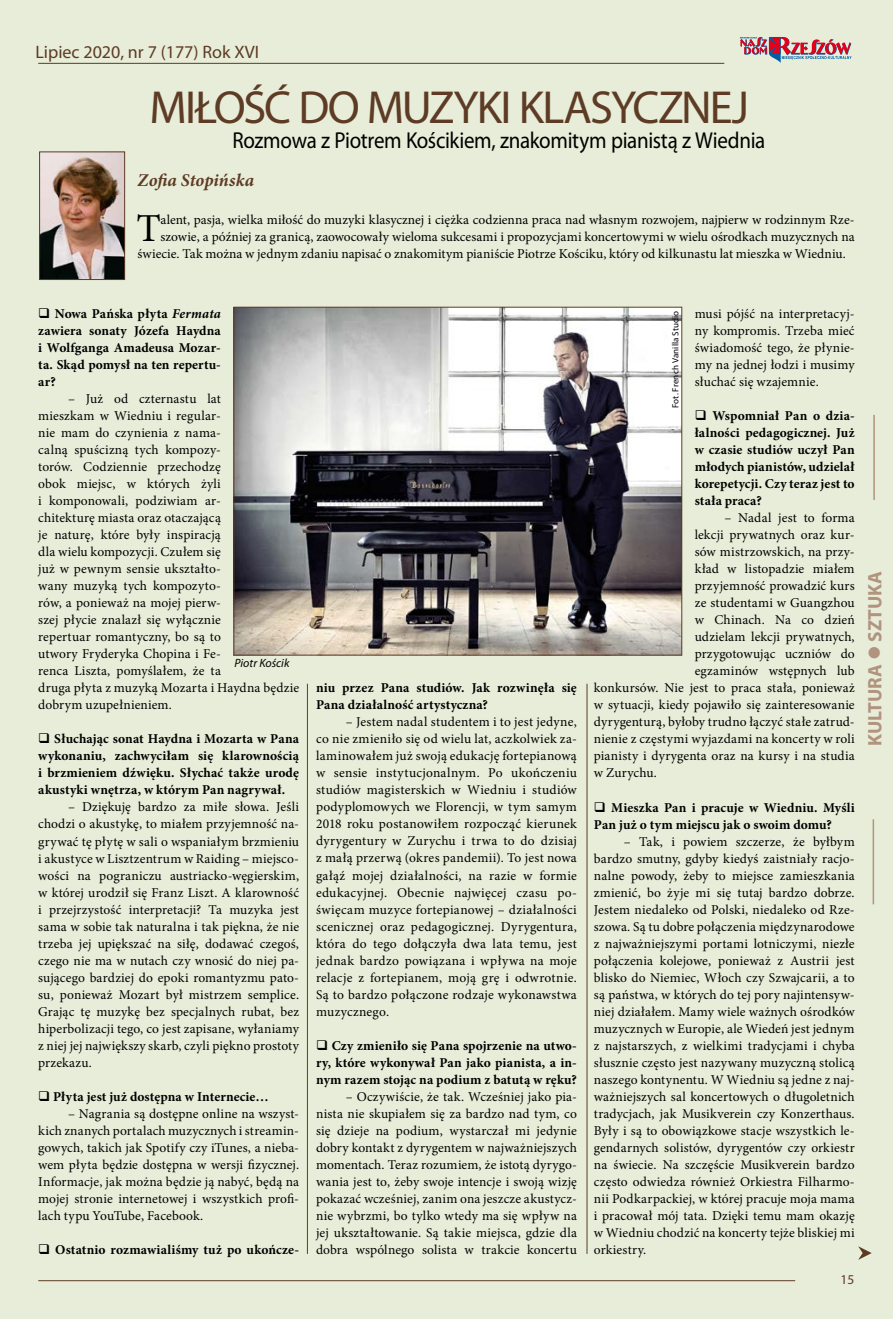
<style>
.page{position:relative;width:893px;height:1319px;background:#fff}
.page>*{position:absolute;margin:0;border:0;box-sizing:border-box;transform-origin:0 0}
.t1{font:46.5px "Myriad Pro";letter-spacing:-.04em;color:#5e3b24}
.t2{font:39.6px "Minion Pro";color:#000}
.t3{font:23.1px "Myriad Pro";letter-spacing:-.015em;color:#000;scale:.91 1}
.t4{font:700 19.5px "Myriad Pro";color:#b1937e}
.t5{font:18px "Myriad Pro";color:#5e3b24}
.t6{font:italic 700 18px "Minion Pro";letter-spacing:.005em;color:#5e3b24}
.t7{font:13.5px/17px "Minion Pro";letter-spacing:.01em;color:#000;text-align:justify}
.t8{font:700 13.5px/17px "Minion Pro";letter-spacing:.01em;color:#000;text-align:justify}
.t9{font:13.5px "Myriad Pro";color:#5e3b24}
.t10{font:italic 12px "Myriad Pro";letter-spacing:.005em;color:#000}
.t11{font:9px "Myriad Pro";letter-spacing:.015em;color:#000}
.s1{font-style:italic}
</style>
<div class="page">
<div style="left:0;top:0;width:893px;height:1318px;background:#e7edd8"></div>
<hr style="left:307px;top:683px;width:1px;height:570px;background:#5e3b24">
<hr style="left:587px;top:683px;width:1px;height:570px;background:#5e3b24">
<hr style="left:38px;top:63px;width:686px;height:1px;background:#5e3b24">
<hr style="left:38px;top:1279px;width:757px;height:1px;background:#5e3b24">
<svg style="left:740px;top:37px;width:111px;height:26px"></svg>
<hr style="left:873px;top:819px;width:1px;height:85px;background:#b1937e">
<hr style="left:873px;top:415px;width:2px;height:85px;background:#b1937e">
<img style="left:41px;top:154px;width:82px;height:124px">
<div style="left:39px;top:152px;width:86px;height:128px;border:1px solid #5e3b24"></div>
<img style="left:236px;top:309px;width:444px;height:344px">
<div style="left:234px;top:307px;width:448px;height:348px;border:1px solid #5e3b24"></div>
<svg style="left:858px;top:1246px;width:14px;height:13px"></svg>
<h3 class="t5" style="left:35px;top:41px;width:225px">Lipiec 2020, nr 7 (177) Rok XVI</h3>
<h1 class="t1" style="left:150px;top:79px;width:601px">MIŁOŚĆ DO MUZYKI KLASYCZNEJ</h1>
<h3 class="t3" style="left:233px;top:126px;width:587px">Rozmowa z Piotrem Kościkiem, znakomitym pianistą z Wiednia</h3>
<h3 class="t6" style="left:138px;top:168px;width:118px">Zofia Stopińska</h3>
<h2 class="t2" style="left:136px;top:202px;width:26px">T</h2>
<p class="t7" style="left:161px;top:211px;width:696px">alent, pasja, wielka miłość do muzyki klasycznej i ciężka codzienna praca nad własnym rozwojem, najpierw w rodzinnym Rze-</p>
<p class="t7" style="left:161px;top:228px;width:696px">szowie, a później za granicą, zaowocowały wieloma sukcesami i propozycjami koncertowymi w wielu ośrodkach muzycznych na</p>
<p class="t7" style="left:138px;top:245px;width:710px">świecie. Tak można w jednym zdaniu napisać o znakomitym pianiście Piotrze Kościku, który od kilkunastu lat mieszka w Wiedniu.</p>
<p class="t8" style="left:38px;top:305px;width:184px">❑ Nowa Pańska płyta <span class="s1">Fermata </span>zawiera sonaty Józefa Haydna i Wolfganga Amadeusa Mozar&shy;ta. Skąd pomysł na ten repertu&shy;ar?</p>
<p class="t7" style="left:38px;top:390px;width:262px;text-align:left;text-indent:30px">– Już od czternastu lat<br>mieszkam w Wiedniu i regular-<br>nie mam do czynienia z nama-<br>calną spuścizną tych kompozy-<br>torów. Codziennie przechodzę<br>obok miejsc, w których żyli<br>i komponowali, podziwiam ar-<br>chitekturę miasta oraz otaczającą<br>je naturę, które były inspiracją<br>dla wielu kompozycji. Czułem się<br>już w pewnym sensie ukształto-<br>wany muzyką tych kompozyto-<br>rów, a ponieważ na mojej pierw-<br>szej płycie znalazł się wyłącznie<br>repertuar romantyczny, bo są to<br>utwory Fryderyka Chopina i Fe-<br>renca Liszta, pomyślałem, że ta<br>druga płyta z muzyką Mozarta i Haydna będzie dobrym uzupełnieniem.</p>
<p class="t8" style="left:38px;top:730px;width:262px">❑ Słuchając sonat Haydna i Mozarta w Pana wykonaniu, zachwyciłam się klarownością i brzmieniem dźwięku. Słychać także urodę akustyki wnętrza, w którym Pan nagrywał.</p>
<p class="t7" style="left:38px;top:798px;width:262px;text-indent:30px">– Dziękuję bardzo za miłe słowa. Jeśli chodzi o akustykę, to miałem przyjemność na&shy;grywać tę płytę w sali o wspaniałym brzmieniu i akustyce w Lisztzentrum w Raiding – miejsco&shy;wości na pograniczu austriacko-węgierskim, w której urodził się Franz Liszt. A klarowność i przejrzystość interpretacji? Ta muzyka jest sama w sobie tak naturalna i tak piękna, że nie trzeba jej upiększać na siłę, dodawać czegoś, czego nie ma w nutach czy wnosić do niej pa&shy;sującego bardziej do epoki romantyzmu pato&shy;su, ponieważ Mozart był mistrzem semplice.<br>Grając tę muzykę bez specjalnych rubat, bez hiperbolizacji tego, co jest zapisane, wyłaniamy z niej jej największy skarb, czyli piękno prostoty przekazu.</p>
<p class="t8" style="left:38px;top:1087px;width:232px">❑ Płyta jest już dostępna w Internecie…</p>
<p class="t7" style="left:38px;top:1104px;width:262px;text-indent:30px">– Nagrania są dostępne online na wszyst&shy;kich znanych portalach muzycznych i streamin&shy;gowych, takich jak Spotify czy iTunes, a nieba&shy;wem płyta będzie dostępna w wersji fizycznej.<br>Informacje, jak można będzie ją nabyć, będą na mojej stronie internetowej i wszystkich profi&shy;lach typu YouTube, Facebook.</p>
<p class="t8" style="left:38px;top:1240px;width:262px">❑ Ostatnio rozmawialiśmy tuż po ukończe-</p>
<p class="t10" style="left:234px;top:655px;width:57px">Piotr Kościk</p>
<p class="t8" style="left:316px;top:679px;width:262px">niu przez Pana studiów. Jak rozwinęła się<br>Pana działalność artystyczna?</p>
<p class="t7" style="left:316px;top:713px;width:262px;text-indent:30px">– Jestem nadal studentem i to jest jedyne, co nie zmieniło się od wielu lat, aczkolwiek za&shy;laminowałem już swoją edukację fortepianową w sensie instytucjonalnym. Po ukończeniu studiów magisterskich w Wiedniu i studiów podyplomowych we Florencji, w tym samym 2018 roku postanowiłem rozpocząć kierunek dyrygentury w Zurychu i trwa to do dzisiaj z małą przerwą (okres pandemii). To jest nowa gałąź mojej działalności, na razie w formie edukacyjnej. Obecnie najwięcej czasu po&shy;święcam muzyce fortepianowej – działalności scenicznej oraz pedagogicznej. Dyrygentura, która do tego dołączyła dwa lata temu, jest jednak bardzo powiązana i wpływa na moje relacje z fortepianem, moją grę i odwrotnie.<br>Są to bardzo połączone rodzaje wykonawstwa muzycznego.</p>
<p class="t8" style="left:316px;top:1036px;width:262px">❑ Czy zmieniło się Pana spojrzenie na utwo&shy;ry, które wykonywał Pan jako pianista, a in&shy;nym razem stojąc na podium z batutą w ręku?</p>
<p class="t7" style="left:316px;top:1087px;width:262px;text-indent:30px">– Oczywiście, że tak. Wcześniej jako pia&shy;nista nie skupiałem się za bardzo nad tym, co się dzieje na podium, wystarczał mi jedynie dobry kontakt z dyrygentem w najważniejszych momentach. Teraz rozumiem, że istotą dyrygo&shy;wania jest to, żeby swoje intencje i swoją wizję pokazać wcześniej, zanim ona jeszcze akustycz&shy;nie wybrzmi, bo tylko wtedy ma się wpływ na jej ukształtowanie. Są takie miejsca, gdzie dla dobra wspólnego solista w trakcie koncertu</p>
<p class="t7" style="left:695px;top:305px;width:161px">musi pójść na interpretacyj&shy;ny kompromis. Trzeba mieć świadomość tego, że płynie&shy;my na jednej łodzi i musimy słuchać się wzajemnie.</p>
<p class="t8" style="left:695px;top:407px;width:161px">❑ Wspomniał Pan o dzia&shy;łalności pedagogicznej. Już w czasie studiów uczył Pan młodych pianistów, udzielał korepetycji. Czy teraz jest to stała praca?</p>
<p class="t7" style="left:724px;top:509px;width:132px">– Nadal jest to forma</p>
<p class="t7" style="left:695px;top:526px;width:161px">lekcji prywatnych oraz kur-</p>
<p class="t7" style="left:695px;top:543px;width:161px">sów mistrzowskich, na przy-</p>
<p class="t7" style="left:695px;top:560px;width:161px">kład w listopadzie miałem</p>
<p class="t7" style="left:695px;top:577px;width:161px">przyjemność prowadzić kurs</p>
<p class="t7" style="left:695px;top:594px;width:161px">ze studentami w Guangzhou</p>
<p class="t7" style="left:695px;top:611px;width:161px">w Chinach. Na co dzień</p>
<p class="t7" style="left:695px;top:628px;width:161px">udzielam lekcji prywatnych,</p>
<p class="t7" style="left:695px;top:645px;width:161px">przygotowując uczniów do</p>
<p class="t7" style="left:695px;top:662px;width:161px">egzaminów wstępnych lub</p>
<p class="t7" style="left:594px;top:679px;width:262px">konkursów. Nie jest to praca stała, ponieważ</p>
<p class="t7" style="left:594px;top:696px;width:262px">w sytuacji, kiedy pojawiło się zainteresowanie</p>
<p class="t7" style="left:594px;top:713px;width:262px">dyrygenturą, byłoby trudno łączyć stałe zatrud-</p>
<p class="t7" style="left:594px;top:730px;width:262px">nienie z częstymi wyjazdami na koncerty w roli</p>
<p class="t7" style="left:594px;top:747px;width:262px">pianisty i dyrygenta oraz na kursy i na studia</p>
<p class="t7" style="left:594px;top:764px;width:65px">w Zurychu.</p>
<p class="t8" style="left:594px;top:798px;width:262px">❑ Mieszka Pan i pracuje w Wiedniu. Myśli<br>Pan już o tym miejscu jak o swoim domu?</p>
<p class="t7" style="left:594px;top:832px;width:262px;text-indent:30px">– Tak, i powiem szczerze, że byłbym bardzo smutny, gdyby kiedyś zaistniały racjo&shy;nalne powody, żeby to miejsce zamieszkania zmienić, bo żyje mi się tutaj bardzo dobrze.<br>Jestem niedaleko od Polski, niedaleko od Rze&shy;szowa. Są tu dobre połączenia międzynarodowe z najważniejszymi portami lotniczymi, niezłe połączenia kolejowe, ponieważ z Austrii jest blisko do Niemiec, Włoch czy Szwajcarii, a to są państwa, w których do tej pory najintensyw&shy;niej działałem. Mamy wiele ważnych ośrodków muzycznych w Europie, ale Wiedeń jest jednym z najstarszych, z wielkimi tradycjami i chyba słusznie często jest nazywany muzyczną stolicą naszego kontynentu. W Wiedniu są jedne z naj&shy;ważniejszych sal koncertowych o długoletnich tradycjach, jak Musikverein czy Konzerthaus.<br>Były i są to obowiązkowe stacje wszystkich le&shy;gendarnych solistów, dyrygentów czy orkiestr na świecie. Na szczęście Musikverein bardzo często odwiedza również Orkiestra Filharmo&shy;nii Podkarpackiej, w której pracuje moja mama i pracował mój tata. Dzięki temu mam okazję w Wiedniu chodzić na koncerty tejże bliskiej mi orkiestry.</p>
<p class="t11" style="left:670px;top:408px;width:99px;rotate:-90deg">Fot. French Vanilla Studio</p>
<p class="t9" style="left:841px;top:1271px;width:15px">15</p>
<h3 class="t4" style="left:862px;top:745px;width:176px;rotate:-90deg">KULTURA ● SZTUKA</h3>
</div>
